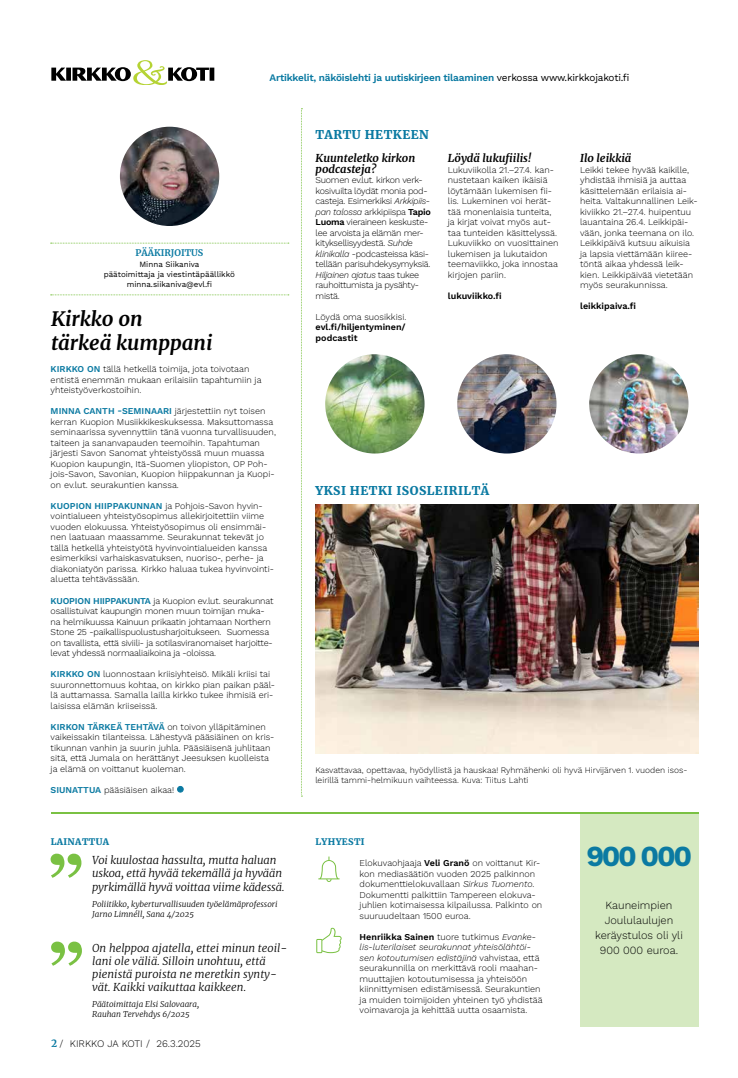
<style>
.page{position:relative;width:738px;height:1078px;background:#fff}
.page>*{position:absolute;margin:0;border:0;box-sizing:border-box;transform-origin:0 0}
.t1{font:700 29px "Work Sans";letter-spacing:-.08em;color:#0b7aa2}
.t2{font:italic 700 20px/24px "Merriweather";color:#000}
.t3{font:900 12px "Merriweather";letter-spacing:.04em;color:#0b7aa2}
.t4{font:italic 300 11px/13px "Merriweather";color:#000}
.t5{font:italic 700 11px/10.5px "Merriweather";color:#000}
.t6{font:300 11px/15px "Work Sans";color:#000;text-align:center}
.t7{font:600 10px "Work Sans";letter-spacing:-.02em;color:#0b7aa2}
.t8{font:300 10px "Work Sans";color:#000}
.t9{font:300 9px/10.5px "Work Sans";color:#000}
.t10{font:300 9px/10.5px "Work Sans";letter-spacing:-.03em;color:#000}
.t11{font:300 9px/10.5px "Work Sans";letter-spacing:-.02em;color:#000}
.t12{font:600 9px/10.5px "Work Sans";color:#000}
.t13{font:900 9px "Merriweather";letter-spacing:.04em;color:#0b7aa2}
.t14{font:700 9px "Merriweather";color:#0b7aa2}
.t15{font:300 8.5px/9.5px "Work Sans";color:#000}
.t16{font:italic 300 8px/10px "Merriweather";color:#000}
.t17{font:8px/10px "Work Sans";color:#000;text-align:center}
.s1{font-weight:400;color:#000}
.s2{font-weight:600;color:#0b7aa2}
.s3{font-style:italic}
.s4{font-weight:600}
.s5{font-family:"Merriweather";font-weight:700;color:#0b7aa2}
</style>
<div class="page">
<svg style="left:51px;top:60px;width:163px;height:25px"></svg>
<svg style="left:301px;top:108px;width:1px;height:688px"></svg>
<div style="left:177px;top:785px;width:6px;height:7px;border:1px solid #0b7aa2;border-radius:50%"></div>
<svg style="left:51px;top:294px;width:237px;height:1px"></svg>
<svg style="left:51px;top:243px;width:237px;height:1px"></svg>
<img style="left:315px;top:504px;width:382px;height:249px">
<div style="left:579px;top:813px;width:119px;height:213px;background:#d5e9c1"></div>
<hr style="left:51px;top:812px;width:647px;height:1px;background:#7ac143">
<svg style="left:51px;top:853px;width:30px;height:24px"></svg>
<svg style="left:51px;top:941px;width:31px;height:24px"></svg>
<svg style="left:318px;top:856px;width:21px;height:25px"></svg>
<svg style="left:316px;top:927px;width:25px;height:25px"></svg>
<img style="left:325px;top:354px;width:99px;height:99px;border-radius:50px">
<img style="left:457px;top:354px;width:99px;height:99px;border-radius:50px">
<img style="left:588px;top:354px;width:100px;height:99px;border-radius:50px">
<img style="left:120px;top:127px;width:99px;height:99px;border-radius:50px">
<p class="t7" style="left:269px;top:70px;width:361px">Artikkelit, näköislehti ja uutiskirjeen tilaaminen <span class="s1">verkossa www.kirkkojakoti.fi</span></p>
<p class="t14" style="left:135px;top:247px;width:69px">PÄÄKIRJOITUS</p>
<p class="t17" style="left:104px;top:259px;width:133px">Minna Siikaniva<br>päätoimittaja ja viestintäpäällikkö minna.siikaniva@evl.fi</p>
<h2 class="t2" style="left:51px;top:306px;width:163px">Kirkko on<br>tärkeä kumppani</h2>
<p class="t9" style="left:51px;top:363px;width:212px"><span class="s2">KIRKKO ON</span> tällä hetkellä toimija, jota toivotaan entistä enemmän mukaan erilaisiin tapahtumiin ja yhteistyöverkostoihin.</p>
<p class="t9" style="left:51px;top:405px;width:227px"><span class="s2">MINNA CANTH -SEMINAARI</span> järjestettiin nyt toisen kerran Kuopion Musiikkikeskuksessa. Maksuttomassa seminaarissa syvennyttiin tänä vuonna turvallisuuden, taiteen ja sananvapauden teemoihin. Tapahtuman järjesti Savon Sanomat yhteistyössä muun muassa Kuopion kaupungin, Itä-Suomen yliopiston, OP Poh&shy;jois-Savon, Savonian, Kuopion hiippakunnan ja Kuopi&shy;on ev.lut. seurakuntien kanssa.</p>
<p class="t9" style="left:51px;top:500px;width:225px"><span class="s2">KUOPION HIIPPAKUNNAN</span> ja Pohjois-Savon hyvin&shy;vointialueen yhteistyösopimus allekirjoitettiin viime vuoden elokuussa. Yhteistyösopimus oli ensimmäi&shy;nen laatuaan maassamme. Seurakunnat tekevät jo tällä hetkellä yhteistyötä hyvinvointialueiden kanssa esimerkiksi varhaiskasvatuksen, nuoriso-, perhe- ja diakoniatyön parissa. Kirkko haluaa tukea hyvinvointi&shy;aluetta tehtävässään.</p>
<p class="t11" style="left:51px;top:594px;width:224px"><span class="s2">KUOPION HIIPPAKUNTA</span> ja Kuopion ev.lut. seurakunnat osallistuivat kaupungin monen muun toimijan muka&shy;na helmikuussa Kainuun prikaatin johtamaan Northern Stone 25 -paikallispuolustusharjoitukseen. Suomessa on tavallista, että siviili- ja sotilasviranomaiset harjoitte&shy;levat yhdessä normaaliaikoina ja -oloissa.</p>
<p class="t9" style="left:51px;top:668px;width:226px"><span class="s2">KIRKKO ON</span> luonnostaan kriisiyhteisö. Mikäli kriisi tai suuronnettomuus kohtaa, on kirkko pian paikan pääl&shy;lä auttamassa. Samalla lailla kirkko tukee ihmisiä eri&shy;laisissa elämän kriiseissä.</p>
<p class="t9" style="left:51px;top:720px;width:225px"><span class="s2">KIRKON TÄRKEÄ TEHTÄVÄ</span> on toivon ylläpitäminen vaikeissakin tilanteissa. Lähestyvä pääsiäinen on kris&shy;tikunnan vanhin ja suurin juhla. Pääsiäisenä juhlitaan sitä, että Jumala on herättänyt Jeesuksen kuolleista ja elämä on voittanut kuoleman.</p>
<p class="t9" style="left:51px;top:783px;width:125px"><span class="s2">SIUNATTUA</span> pääsiäisen aikaa!</p>
<h3 class="t3" style="left:315px;top:126px;width:115px">TARTU HETKEEN</h3>
<p class="t5" style="left:315px;top:152px;width:101px">Kuunteletko kirkon podcasteja?</p>
<p class="t10" style="left:315px;top:174px;width:117px">Suomen ev.lut. kirkon verk&shy;kosivuilta löydät monia pod&shy;casteja. Esimerkiksi <span class="s3">Arkkipiis&shy;pan talossa</span> arkkipiispa <span class="s4">Tapio<br>Luoma</span> vieraineen keskuste&shy;lee arvoista ja elämän mer&shy;kityksellisyydestä. <span class="s3">Suhde klinikalla</span> -podcasteissa käsi&shy;tellään parisuhdekysymyksiä.<br><span class="s3">Hiljainen ajatus</span> taas tukee rauhoittumista ja pysähty&shy;mistä.</p>
<p class="t9" style="left:315px;top:311px;width:92px">Löydä oma suosikkisi.</p>
<p class="t12" style="left:315px;top:321px;width:91px">evl.fi/hiljentyminen/ podcastit</p>
<p class="t5" style="left:447px;top:152px;width:85px">Löydä lukufiilis!</p>
<p class="t9" style="left:447px;top:164px;width:112px">Lukuviikolla 21.–27.4. kan&shy;nustetaan kaiken ikäisiä löytämään lukemisen fii&shy;lis. Lukeminen voi herät&shy;tää monenlaisia tunteita, ja kirjat voivat myös aut&shy;taa tunteiden käsittelyssä.<br>Lukuviikko on vuosittainen lukemisen ja lukutaidon teemaviikko, joka innostaa kirjojen pariin.</p>
<p class="t12" style="left:447px;top:290px;width:55px">lukuviikko.fi</p>
<p class="t5" style="left:579px;top:152px;width:53px">Ilo leikkiä</p>
<p class="t9" style="left:579px;top:164px;width:119px">Leikki tekee hyvää kaikille, yhdistää ihmisiä ja auttaa käsittelemään erilaisia ai&shy;heita. Valtakunnallinen Leik&shy;kiviikko 21.–27.4. huipentuu lauantaina 26.4. Leikkipäi&shy;vään, jonka teemana on ilo.<br>Leikkipäivä kutsuu aikuisia ja lapsia viettämään kiiree&shy;töntä aikaa yhdessä leik&shy;kien. Leikkipäivää vietetään myös seurakunnissa.</p>
<p class="t12" style="left:579px;top:300px;width:57px">leikkipaiva.fi</p>
<h3 class="t3" style="left:315px;top:481px;width:175px">YKSI HETKI ISOSLEIRILTÄ</h3>
<p class="t15" style="left:315px;top:765px;width:373px">Kasvattavaa, opettavaa, hyödyllistä ja hauskaa! Ryhmähenki oli hyvä Hirvijärven 1. vuoden isos&shy;leirillä tammi-helmikuun vaihteessa. Kuva: Tiitus Lahti</p>
<p class="t13" style="left:51px;top:835px;width:60px">LAINATTUA</p>
<p class="t13" style="left:315px;top:835px;width:51px">LYHYESTI</p>
<p class="t4" style="left:92px;top:853px;width:186px">Voi kuulostaa hassulta, mutta haluan</p>
<h1 class="t1" style="left:586px;top:834px;width:107px">900 000</h1>
<p class="t4" style="left:92px;top:866px;width:194px">uskoa, että hyvää tekemällä ja hyvään pyrkimällä hyvä voittaa viime kädessä.</p>
<p class="t16" style="left:92px;top:898px;width:187px">Poliitikko, kyberturvallisuuden työelämäprofessori<br>Jarno Limnéll, Sana 4/2025</p>
<p class="t4" style="left:92px;top:941px;width:196px">On helppoa ajatella, ettei minun teoil&shy;lani ole väliä. Silloin unohtuu, että pienistä puroista ne meretkin synty&shy;vät. Kaikki vaikuttaa kaikkeen.</p>
<p class="t16" style="left:92px;top:999px;width:109px">Päätoimittaja Elsi Salovaara,<br>Rauhan Tervehdys 6/2025</p>
<p class="t9" style="left:359px;top:857px;width:184px">Elokuvaohjaaja <span class="s4">Veli Granö</span> on voittanut Kir&shy;kon mediasäätiön vuoden 2025 palkinnon dokumenttielokuvallaan <span class="s3">Sirkus Tuomento</span>.<br>Dokumentti palkittiin Tampereen elokuva&shy;juhlien kotimaisessa kilpailussa. Palkinto on suuruudeltaan 1500 euroa.</p>
<p class="t9" style="left:359px;top:930px;width:184px"><span class="s4">Henriikka Sainen</span> tuore tutkimus <span class="s3">Evanke&shy;lis-luterilaiset seurakunnat yhteisölähtöi&shy;sen kotoutumisen edistäjinä</span> vahvistaa, että seurakunnilla on merkittävä rooli maahan&shy;muuttajien kotoutumisessa ja yhteisöön kiinnittymisen edistämisessä. Seurakuntien ja muiden toimijoiden yhteinen työ yhdistää voimavaroja ja kehittää uutta osaamista.</p>
<p class="t6" style="left:594px;top:896px;width:89px">Kauneimpien<br>Joululaulujen keräystulos oli yli<br>900 000 euroa.</p>
<p class="t8" style="left:51px;top:1035px;width:151px"><span class="s5">2</span> / KIRKKO JA KOTI / 26.3.2025</p>
</div>
